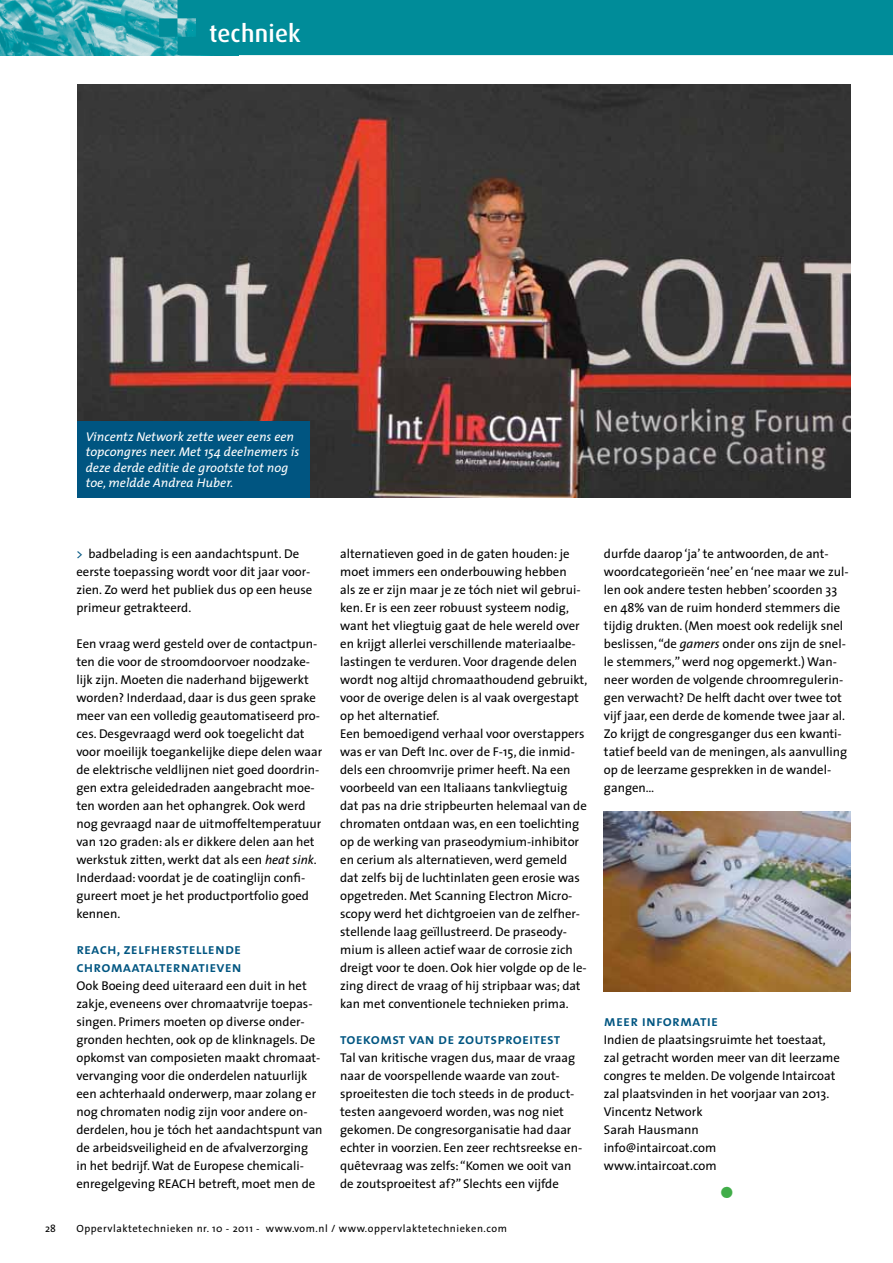
<style>
.page{position:relative;width:893px;height:1263px;background:#fff}
.page>*{position:absolute;margin:0;border:0;box-sizing:border-box;transform-origin:0 0}
.t1{font:46.5px "The Sans";color:#41ad49}
.t2{font:500 24.3px "Dax";letter-spacing:.01em;color:#fff}
.t3{font:15px/18px "The Mix Semi Bold Caps";letter-spacing:.01em;color:#005581}
.t4{font:12.75px/18px "The Sans";color:#000}
.t5{font:italic 12.75px/15.3px "The Mix";letter-spacing:.005em;color:#fff}
.t6{font:10.5px "The Sans";letter-spacing:.05em;color:#000}
.s1{color:#005581}
.s2{font-style:italic}
</style>
<div class="page">
<img style="left:0;top:0;width:159px;height:55px">
<div style="left:159px;top:0;width:734px;height:55px;background:#008c99"></div>
<img style="left:604px;top:811px;width:246px;height:181px">
<img style="left:77px;top:85px;width:774px;height:412px">
<div style="left:77px;top:421px;width:233px;height:76px;background:#005581"></div>
<h2 class="t2" style="left:209px;top:20px;width:93px">techniek</h2>
<p class="t5" style="left:86px;top:429px;width:215px">Vincentz Network zette weer eens een topcongres neer. Met 154 deelnemers is deze derde editie de grootste tot nog toe, meldde Andrea Huber.</p>
<p class="t4" style="left:76px;top:544px;width:237px"><span class="s1">&gt;</span> badbelading is een aandachtspunt. De eerste toepassing wordt voor dit jaar voor&shy;zien. Zo werd het publiek dus op een heuse primeur getrakteerd.</p>
<p class="t4" style="left:76px;top:634px;width:247px">Een vraag werd gesteld over de contactpun&shy;ten die voor de stroomdoorvoer noodzake&shy;lijk zijn. Moeten die naderhand bijgewerkt worden? Inderdaad, daar is dus geen sprake meer van een volledig geautomatiseerd pro&shy;ces. Desgevraagd werd ook toegelicht dat voor moeilijk toegankelijke diepe delen waar de elektrische veldlijnen niet goed doordrin&shy;gen extra geleidedraden aangebracht moe&shy;ten worden aan het ophangrek. Ook werd nog gevraagd naar de uitmoffeltemperatuur van 120 graden: als er dikkere delen aan het werkstuk zitten, werkt dat als een <span class="s2">heat sink</span>.<br>Inderdaad: voordat je de coatinglijn confi&shy;gureert moet je het productportfolio goed kennen.</p>
<p class="t3" style="left:76px;top:940px;width:167px">reach, zelfherstellende chromaatalternatieven</p>
<p class="t4" style="left:76px;top:976px;width:248px">Ook Boeing deed uiteraard een duit in het zakje, eveneens over chromaatvrije toepas&shy;singen. Primers moeten op diverse onder&shy;gronden hechten, ook op de klinknagels. De opkomst van composieten maakt chromaat&shy;vervanging voor die onderdelen natuurlijk een achterhaald onderwerp, maar zolang er nog chromaten nodig zijn voor andere on&shy;derdelen, hou je tóch het aandachtspunt van de arbeidsveiligheid en de afvalverzorging<br>in het bedrijf. Wat de Europese chemicali&shy;ënregelgeving REACH betreft, moet men de</p>
<p class="t4" style="left:340px;top:544px;width:249px">alternatieven goed in de gaten houden: je moet immers een onderbouwing hebben<br>als ze er zijn maar je ze tóch niet wil gebrui&shy;ken. Er is een zeer robuust systeem nodig, want het vliegtuig gaat de hele wereld over en krijgt allerlei verschillende materiaalbe&shy;lastingen te verduren. Voor dragende delen wordt nog altijd chromaathoudend gebruikt, voor de overige delen is al vaak overgestapt op het alternatief.<br>Een bemoedigend verhaal voor overstappers was er van Deft Inc. over de F-15, die inmid&shy;dels een chroomvrije primer heeft. Na een voorbeeld van een Italiaans tankvliegtuig dat pas na drie stripbeurten helemaal van de chromaten ontdaan was, en een toelichting op de werking van praseodymium-inhibitor en cerium als alternatieven, werd gemeld dat zelfs bij de luchtinlaten geen erosie was opgetreden. Met Scanning Electron Micro&shy;scopy werd het dichtgroeien van de zelfher&shy;stellende laag geïllustreerd. De praseody&shy;mium is alleen actief waar de corrosie zich dreigt voor te doen. Ook hier volgde op de le&shy;zing direct de vraag of hij stripbaar was; dat kan met conventionele technieken prima.</p>
<p class="t3" style="left:340px;top:1030px;width:222px">toekomst van de zoutsproeitest</p>
<p class="t4" style="left:340px;top:1048px;width:244px">Tal van kritische vragen dus, maar de vraag naar de voorspellende waarde van zout&shy;sproeitesten die toch steeds in de product&shy;testen aangevoerd worden, was nog niet gekomen. De congresorganisatie had daar echter in voorzien. Een zeer rechtsreekse en&shy;quêtevraag was zelfs: “Komen we ooit van de zoutsproeitest af?” Slechts een vijfde</p>
<p class="t6" style="left:45px;top:1220px;width:12px">28</p>
<p class="t6" style="left:77px;top:1220px;width:432px">Oppervlaktetechnieken nr. 10 - 2011 - www.vom.nl / www.oppervlaktetechnieken.com</p>
<p class="t4" style="left:604px;top:544px;width:246px">durfde daarop ‘ja’ te antwoorden, de ant&shy;woordcategorieën ‘nee’ en ‘nee maar we zul&shy;len ook andere testen hebben’ scoorden 33 en 48% van de ruim honderd stemmers die tijdig drukten. (Men moest ook redelijk snel beslissen, “de <span class="s2">gamers</span> onder ons zijn de snel&shy;le stemmers,” werd nog opgemerkt.) Wan&shy;neer worden de volgende chroomregulerin&shy;gen verwacht? De helft dacht over twee tot vijf jaar, een derde de komende twee jaar al.<br>Zo krijgt de congresganger dus een kwanti&shy;tatief beeld van de meningen, als aanvulling op de leerzame gesprekken in de wandel&shy;gangen…</p>
<p class="t3" style="left:604px;top:1012px;width:116px">meer informatie</p>
<p class="t4" style="left:604px;top:1030px;width:237px">Indien de plaatsingsruimte het toestaat, zal getracht worden meer van dit leerzame congres te melden. De volgende Intaircoat zal plaatsvinden in het voorjaar van 2013.<br>Vincentz Network<br>Sarah Hausmann<br>info@intaircoat.com<br>www.intaircoat.com</p>
<h1 class="t1" style="left:717px;top:1152px;width:21px">•</h1>
</div>
